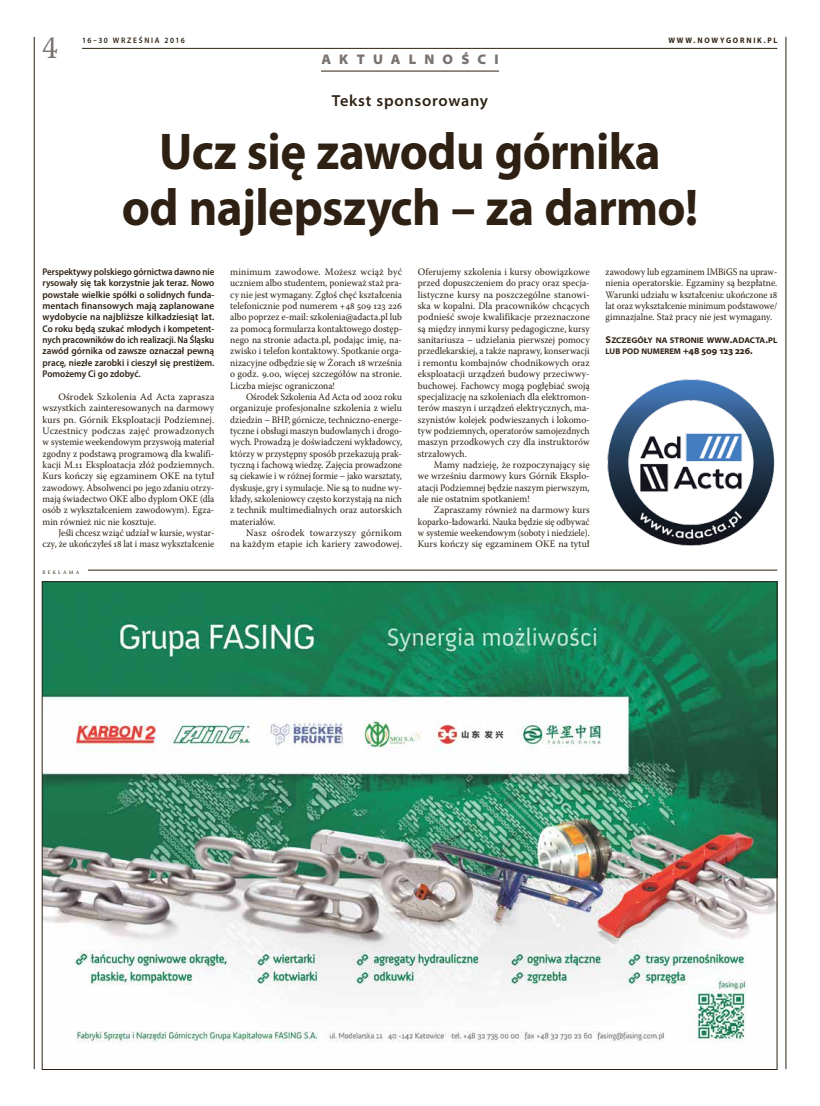
<style>
.page{position:relative;width:820px;height:1106px;background:#fff}
.page>*{position:absolute;margin:0;border:0;box-sizing:border-box;transform-origin:0 0}
.t1{font:700 52px/56px "Myriad Pro";letter-spacing:-.015em;color:#2e2113;text-align:center;scale:.94 1}
.t2{font:32px "Warnock Pro";color:#787370;scale:.94 1}
.t3{font:600 semi-expanded 16px "Myriad Pro";letter-spacing:.05em;color:#2e2113;scale:.94 1}
.t4{font:900 semi-expanded 14px "Myriad Pro";letter-spacing:.61em;color:#787370;scale:.94 1}
.t5{font:9.9px/11.3px "Warnock Pro";letter-spacing:.005em;color:#2e2113;text-align:justify}
.t6{font:9.9px/11.3px "Warnock Pro";letter-spacing:.005em;color:#2e2113;text-align:justify;scale:.93 1}
.t7{font:9.9px/11.3px "Warnock Pro";letter-spacing:.005em;color:#2e2113;text-align:right;scale:.92 1}
.t8{font:9.9px/11.3px "Warnock Pro";letter-spacing:.005em;color:#2e2113;text-align:justify;scale:.96 1}
.t9{font:600 9.7px/11.3px "Myriad Pro";color:#2e2113;text-align:justify;scale:.92 1}
.t10{font:8.2px/11.3px "Myriad Pro Bold Semi Ext SC830";color:#2e2113}
.t11{font:600 8px "Myriad Pro";letter-spacing:.225em;color:#2e2113;scale:.94 1}
.t12{font:700 8px "Myriad Pro";letter-spacing:.235em;color:#2e2113;scale:.94 1}
.t13{font:5.3px "Warnock Pro";letter-spacing:.43em;color:#2e2113;scale:.94 1}
.s1{font-size:9.9px}
</style>
<div class="page">
<hr style="left:321px;top:71px;width:178px;height:1px;background:#2e2113">
<hr style="left:82px;top:48px;width:695px;height:1px;background:#2e2113">
<hr style="left:34px;top:37px;width:1px;height:1032px;background:#2e2113">
<hr style="left:785px;top:37px;width:1px;height:1032px;background:#2e2113">
<img style="left:44px;top:583px;width:731px;height:460px">
<hr style="left:88px;top:570px;width:689px;height:1px;background:#2e2113">
<img style="left:607px;top:379px;width:168px;height:167px">
<p class="t11" style="left:82px;top:35px;width:111px">16–30 WRZEŚNIA 2016</p>
<h2 class="t2" style="left:43px;top:28px;width:18px">4</h2>
<p class="t12" style="left:668px;top:35px;width:117px">WWW.NOWYGORNIK.PL</p>
<h3 class="t4" style="left:321px;top:51px;width:190px">AKTUALNOŚCI</h3>
<h3 class="t3" style="left:332px;top:91px;width:168px">Tekst sponsorowany</h3>
<h1 class="t1" style="left:122px;top:122px;width:614px">Ucz się zawodu górnika<br>od najlepszych – za darmo!</h1>
<p class="t9" style="left:43px;top:266px;width:188px">Perspektywy polskiego górnictwa dawno nie rysowały się tak korzystnie jak teraz. Nowo powstałe wielkie spółki o solidnych funda&shy;mentach finansowych mają zaplanowane wydobycie na najbliższe kilkadziesiąt lat.<br>Co roku będą szukać młodych i kompetent&shy;nych pracowników do ich realizacji. Na Śląsku zawód górnika od zawsze oznaczał pewną pracę, niezłe zarobki i cieszył się prestiżem.<br>Pomożemy Ci go zdobyć.</p>
<p class="t5" style="left:43px;top:391px;width:173px;text-indent:16px">Ośrodek Szkolenia Ad Acta zaprasza wszystkich zainteresowanych na darmowy kurs pn. Górnik Eksploatacji Podziemnej.<br>Uczestnicy podczas zajęć prowadzonych w systemie weekendowym przyswoją materiał zgodny z podstawą programową dla kwalifi&shy;kacji M.11 Eksploatacja złóż podziemnych.<br>Kurs kończy się egzaminem OKE na tytuł zawodowy. Absolwenci po jego zdaniu otrzy&shy;mają świadectwo OKE albo dyplom OKE (dla osób z wykształceniem zawodowym). Egza&shy;min również nic nie kosztuje.</p>
<p class="t7" style="left:43px;top:527px;width:188px">Jeśli chcesz wziąć udział w kursie, wystar&shy;czy, że ukończyłeś 18 lat i masz wykształcenie</p>
<p class="t13" style="left:43px;top:568px;width:40px">REKLAMA</p>
<p class="t5" style="left:230px;top:266px;width:173px">minimum zawodowe. Możesz wciąż być uczniem albo studentem, ponieważ staż pra&shy;cy nie jest wymagany. Zgłoś chęć kształcenia telefonicznie pod numerem +48 509 123 226 albo poprzez e-mail: szkolenia@adacta.pl lub za pomocą formularza kontaktowego dostęp&shy;nego na stronie adacta.pl, podając imię, na&shy;zwisko i telefon kontaktowy. Spotkanie orga&shy;nizacyjne odbędzie się w Żorach 18 września o godz. 9.00, więcej szczegółów na stronie.<br>Liczba miejsc ograniczona!</p>
<p class="t6" style="left:230px;top:391px;width:186px;text-indent:16px">Ośrodek Szkolenia Ad Acta od 2002 roku organizuje profesjonalne szkolenia z wielu dziedzin – BHP, górnicze, techniczno-energe&shy;tyczne i obsługi maszyn budowlanych i drogo&shy;wych. Prowadzą je doświadczeni wykładowcy, którzy w przystępny sposób przekazują prak&shy;tyczną i fachową wiedzę. Zajęcia prowadzone są ciekawie i w różnej formie – jako warsztaty, dyskusje, gry i symulacje. Nie są to nudne wy&shy;kłady, szkoleniowcy często korzystają na nich z technik multimedialnych oraz autorskich materiałów.</p>
<p class="t5" style="left:230px;top:527px;width:173px;text-align:right">Nasz ośrodek towarzyszy górnikom<br>na każdym etapie ich kariery zawodowej.</p>
<p class="t5" style="left:418px;top:266px;width:173px">Oferujemy szkolenia i kursy obowiązkowe przed dopuszczeniem do pracy oraz specja&shy;listyczne kursy na poszczególne stanowi&shy;ska w kopalni. Dla pracowników chcących podnieść swoje kwalifikacje przeznaczone są między innymi kursy pedagogiczne, kursy sanitariusza – udzielania pierwszej pomocy przedlekarskiej, a także naprawy, konserwacji i remontu kombajnów chodnikowych oraz eksploatacji urządzeń budowy przeciwwy&shy;buchowej. Fachowcy mogą pogłębiać swoją specjalizację na szkoleniach dla elektromon&shy;terów maszyn i urządzeń elektrycznych, ma&shy;szynistów kolejek podwieszanych i lokomo&shy;tyw podziemnych, operatorów samojezdnych maszyn przodkowych czy dla instruktorów strzałowych.</p>
<p class="t5" style="left:418px;top:459px;width:173px;text-indent:16px">Mamy nadzieję, że rozpoczynający się we wrześniu darmowy kurs Górnik Eksplo&shy;atacji Podziemnej będzie naszym pierwszym, ale nie ostatnim spotkaniem!</p>
<p class="t8" style="left:418px;top:504px;width:180px;text-indent:16px">Zapraszamy również na darmowy kurs koparko-ładowarki. Nauka będzie się odbywać w systemie weekendowym (soboty i niedziele).<br>Kurs kończy się egzaminem OKE na tytuł</p>
<p class="t7" style="left:605px;top:266px;width:188px;text-align:justify">zawodowy lub egzaminem IMBiGS na upraw&shy;nienia operatorskie. Egzaminy są bezpłatne.<br>Warunki udziału w kształceniu: ukończone 18 lat oraz wykształcenie minimum podstawowe/ gimnazjalne. Staż pracy nie jest wymagany.</p>
<p class="t10" style="left:605px;top:335px;width:173px"><span class="s1">S</span>ZCZEGÓŁY NA STRONIE WWW<span class="s1">.</span>ADACTA<span class="s1">.</span>PL<br>LUB POD NUMEREM <span class="s1">+48 509 123 226.</span></p>
</div>
